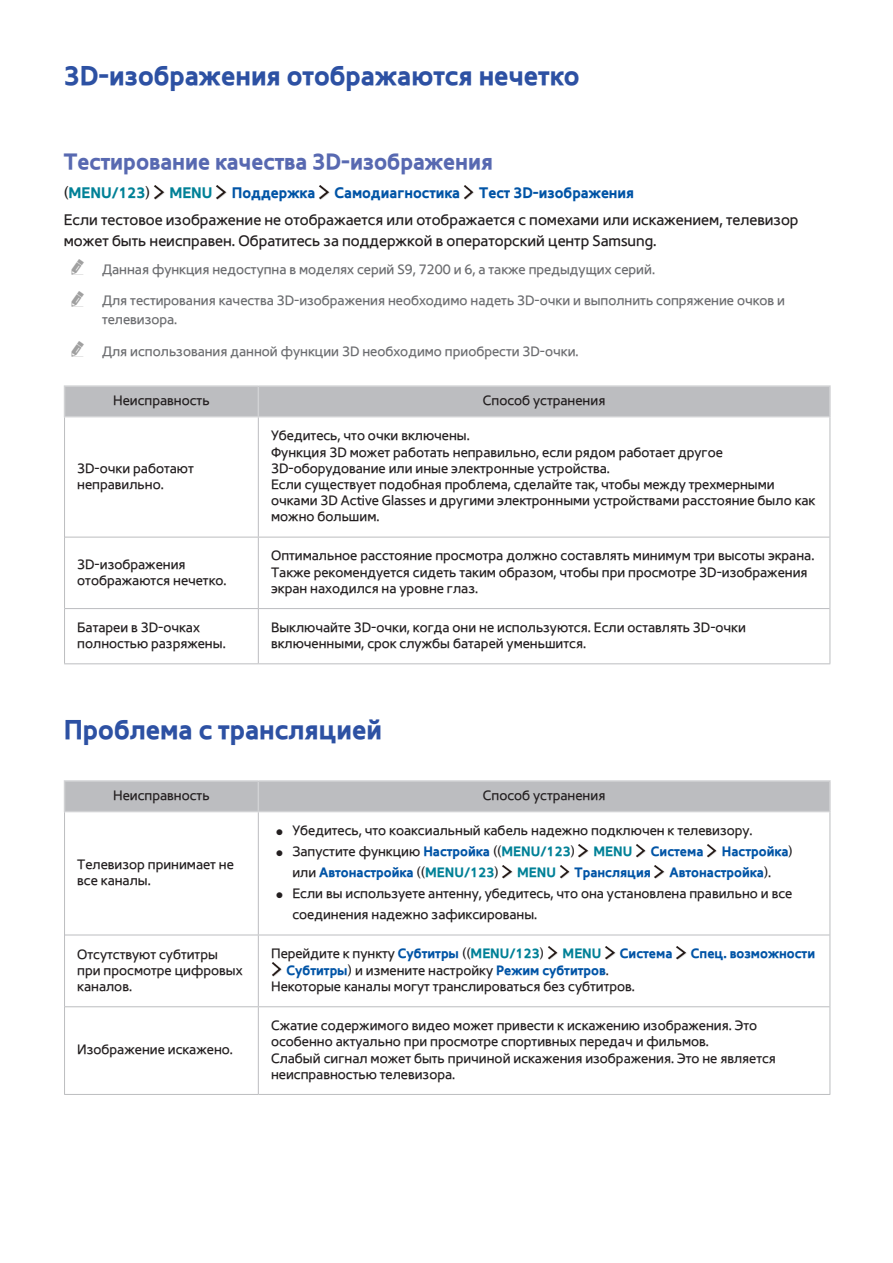
<style>
.page{position:relative;width:893px;height:1263px;background:#fff}
.page>*{position:absolute;margin:0;border:0;box-sizing:border-box;transform-origin:0 0}
.t1{font:27px "Samsung SVD Bold";color:#2d51a3}
.t2{font:22.5px "Samsung SVD Bold";color:#5869b1}
.t3{font:15px/21px "Samsung SVD Light";color:#231f20}
.t4{font:15px "Samsung SVD Bold";color:#0154a6}
.t5{font:15px "Samsung SVD Bold";color:#008197}
.t6{font:13.5px/16.2px "Samsung SVD Light";color:#231f20}
.t7{font:13.5px/18.8px "Samsung SVD Light";color:#6c6d70}
.t8{font:13.5px "Samsung SVD Bold";color:#0154a6}
.t9{font:13.5px "Samsung SVD Bold";color:#008197}
.s1{font-family:"Samsung SVD Light";color:#231f20}
.s2{font-family:"Arial"}
.s3{font-family:"Samsung SVD Bold";color:#0154a6}
.s4{font-family:"Samsung SVD Bold";color:#008197}
.s5{color:#008197}
</style>
<div class="page">
<img style="left:154px;top:186px;width:11px;height:14px">
<img style="left:216px;top:186px;width:11px;height:14px">
<img style="left:319px;top:186px;width:11px;height:14px">
<img style="left:464px;top:186px;width:10px;height:14px">
<hr style="left:65px;top:608px;width:193px;height:1px;background:#bcbdc0">
<hr style="left:258px;top:608px;width:572px;height:1px;background:#bcbdc0">
<hr style="left:64px;top:385px;width:194px;height:2px;background:#d1d2d4">
<hr style="left:258px;top:385px;width:573px;height:2px;background:#d1d2d4">
<hr style="left:829px;top:387px;width:2px;height:29px;background:#d1d2d4">
<hr style="left:258px;top:416px;width:573px;height:1px;background:#d1d2d4">
<hr style="left:65px;top:537px;width:193px;height:1px;background:#bcbdc0">
<hr style="left:258px;top:537px;width:572px;height:1px;background:#bcbdc0">
<div style="left:64px;top:387px;width:765px;height:30px;background:#bcbdc0"></div>
<hr style="left:258px;top:417px;width:1px;height:120px;background:#bcbdc0">
<hr style="left:258px;top:537px;width:1px;height:71px;background:#bcbdc0">
<hr style="left:258px;top:609px;width:1px;height:54px;background:#bcbdc0">
<hr style="left:64px;top:417px;width:1px;height:120px;background:#bcbdc0">
<hr style="left:830px;top:417px;width:1px;height:120px;background:#bcbdc0">
<hr style="left:64px;top:537px;width:1px;height:72px;background:#bcbdc0">
<hr style="left:830px;top:537px;width:1px;height:72px;background:#bcbdc0">
<hr style="left:64px;top:609px;width:1px;height:54px;background:#bcbdc0">
<hr style="left:830px;top:609px;width:1px;height:54px;background:#bcbdc0">
<hr style="left:64px;top:663px;width:194px;height:1px;background:#bcbdc0">
<hr style="left:258px;top:663px;width:572px;height:1px;background:#bcbdc0">
<hr style="left:64px;top:1094px;width:194px;height:1px;background:#bcbdc0">
<hr style="left:258px;top:1094px;width:572px;height:1px;background:#bcbdc0">
<hr style="left:64px;top:780px;width:194px;height:2px;background:#d1d2d4">
<hr style="left:258px;top:780px;width:573px;height:2px;background:#d1d2d4">
<hr style="left:829px;top:782px;width:2px;height:29px;background:#d1d2d4">
<hr style="left:64px;top:811px;width:194px;height:1px;background:#d1d2d4">
<hr style="left:258px;top:811px;width:573px;height:1px;background:#d1d2d4">
<hr style="left:65px;top:935px;width:193px;height:1px;background:#bcbdc0">
<hr style="left:258px;top:935px;width:572px;height:1px;background:#bcbdc0">
<hr style="left:65px;top:1006px;width:193px;height:1px;background:#bcbdc0">
<hr style="left:258px;top:1006px;width:572px;height:1px;background:#bcbdc0">
<div style="left:64px;top:782px;width:765px;height:29px;background:#bcbdc0"></div>
<hr style="left:258px;top:812px;width:1px;height:123px;background:#bcbdc0">
<hr style="left:258px;top:935px;width:1px;height:71px;background:#bcbdc0">
<hr style="left:258px;top:1007px;width:1px;height:87px;background:#bcbdc0">
<hr style="left:64px;top:812px;width:1px;height:123px;background:#bcbdc0">
<hr style="left:830px;top:812px;width:1px;height:123px;background:#bcbdc0">
<hr style="left:64px;top:935px;width:1px;height:72px;background:#bcbdc0">
<hr style="left:830px;top:935px;width:1px;height:72px;background:#bcbdc0">
<hr style="left:64px;top:1007px;width:1px;height:87px;background:#bcbdc0">
<hr style="left:830px;top:1007px;width:1px;height:87px;background:#bcbdc0">
<img style="left:578px;top:844px;width:11px;height:14px">
<img style="left:636px;top:844px;width:10px;height:14px">
<img style="left:707px;top:844px;width:10px;height:14px">
<img style="left:502px;top:865px;width:11px;height:14px">
<img style="left:560px;top:865px;width:10px;height:14px">
<img style="left:654px;top:865px;width:11px;height:14px">
<img style="left:548px;top:946px;width:10px;height:14px">
<img style="left:605px;top:946px;width:11px;height:14px">
<img style="left:676px;top:946px;width:11px;height:14px">
<svg style="left:272px;top:963px;width:10px;height:13px"></svg>
<h1 class="t1" style="left:64px;top:53px;width:517px">3D-изображения отображаются нечетко</h1>
<h2 class="t2" style="left:64px;top:143px;width:431px">Тестирование качества 3D-изображения</h2>
<p class="t5" style="left:64px;top:180px;width:88px"><span class="s1">(</span>MENU/123<span class="s1">)</span></p>
<p class="t5" style="left:169px;top:180px;width:45px">MENU</p>
<p class="t4" style="left:232px;top:180px;width:85px">Поддержка</p>
<p class="t4" style="left:335px;top:180px;width:127px">Самодиагностика</p>
<p class="t4" style="left:479px;top:180px;width:156px">Тест 3D-изображения</p>
<p class="t3" style="left:64px;top:209px;width:736px">Если тестовое изображение не отображается или отображается с помехами или искажением, телевизор может быть неисправен. Обратитесь за поддержкой в операторский центр Samsung.</p>
<p class="t7" style="left:102px;top:259px;width:554px">Данная функция недоступна в моделях серий S9, 7200 и 6, а также предыдущих серий.</p>
<p class="t7" style="left:102px;top:291px;width:684px">Для тестирования качества 3D-изображения необходимо надеть 3D-очки и выполнить сопряжение очков и телевизора.</p>
<p class="t7" style="left:102px;top:341px;width:478px">Для использования данной функции 3D необходимо приобрести 3D-очки.</p>
<p class="t6" style="left:113px;top:392px;width:98px">Неисправность</p>
<p class="t6" style="left:483px;top:392px;width:124px">Способ устранения</p>
<p class="t6" style="left:77px;top:459px;width:118px">3D-очки работают неправильно.</p>
<p class="t6" style="left:271px;top:427px;width:546px">Убедитесь, что очки включены.<br>Функция 3D может работать неправильно, если рядом работает другое 3D-оборудование или иные электронные устройства.<br>Если существует подобная проблема, сделайте так, чтобы между трехмерными очками 3D Active Glasses и другими электронными устройствами расстояние было как можно большим.</p>
<p class="t6" style="left:77px;top:555px;width:151px">3D-изображения отображаются нечетко.</p>
<p class="t6" style="left:271px;top:547px;width:545px">Оптимальное расстояние просмотра должно составлять минимум три высоты экрана.<br>Также рекомендуется сидеть таким образом, чтобы при просмотре 3D-изображения экран находился на уровне глаз.</p>
<p class="t6" style="left:77px;top:618px;width:150px">Батареи в 3D-очках полностью разряжены.</p>
<p class="t6" style="left:271px;top:618px;width:476px">Выключайте 3D-очки, когда они не используются. Если оставлять 3D-очки включенными, срок службы батарей уменьшится.</p>
<h1 class="t1" style="left:64px;top:707px;width:320px">Проблема с трансляцией</h1>
<p class="t6" style="left:113px;top:787px;width:98px">Неисправность</p>
<p class="t6" style="left:483px;top:787px;width:124px">Способ устранения</p>
<p class="t6" style="left:77px;top:856px;width:158px">Телевизор принимает не все каналы.</p>
<p class="t6" style="left:275px;top:822px;width:479px"><span class="s2">●</span> Убедитесь, что коаксиальный кабель надежно подключен к телевизору.</p>
<p class="t6" style="left:275px;top:843px;width:301px"><span class="s2">●</span> Запустите функцию <span class="s3">Настройка</span> ((<span class="s4">MENU/123</span>)</p>
<p class="t9" style="left:594px;top:841px;width:40px">MENU</p>
<p class="t8" style="left:651px;top:841px;width:54px">Система</p>
<p class="t8" style="left:722px;top:841px;width:72px">Настройка<span class="s1">)</span></p>
<p class="t8" style="left:292px;top:862px;width:208px"><span class="s1">или</span> Автонастройка <span class="s1">((</span><span class="s5">MENU/123</span><span class="s1">)</span></p>
<p class="t9" style="left:517px;top:862px;width:40px">MENU</p>
<p class="t8" style="left:575px;top:862px;width:78px">Трансляция</p>
<p class="t8" style="left:669px;top:862px;width:103px">Автонастройка<span class="s1">).</span></p>
<p class="t6" style="left:292px;top:882px;width:501px;line-height:21px;text-indent:-17px"><span class="s2">●</span> Если вы используете антенну, убедитесь, что она установлена правильно и все соединения надежно зафиксированы.</p>
<p class="t6" style="left:77px;top:945px;width:167px">Отсутствуют субтитры при просмотре цифровых каналов.</p>
<p class="t6" style="left:271px;top:945px;width:274px">Перейдите к пункту <span class="s3">Субтитры</span> ((<span class="s4">MENU/123</span>)</p>
<p class="t9" style="left:563px;top:943px;width:40px">MENU</p>
<p class="t8" style="left:620px;top:943px;width:54px">Система</p>
<p class="t8" style="left:691px;top:943px;width:126px">Спец. возможности</p>
<p class="t8" style="left:287px;top:959px;width:324px">Субтитры<span class="s1">) и измените настройку</span> Режим субтитров<span class="s1">.</span></p>
<p class="t6" style="left:271px;top:977px;width:365px">Некоторые каналы могут транслироваться без субтитров.</p>
<p class="t6" style="left:77px;top:1041px;width:157px">Изображение искажено.</p>
<p class="t6" style="left:271px;top:1017px;width:506px">Сжатие содержимого видео может привести к искажению изображения. Это особенно актуально при просмотре спортивных передач и фильмов.<br>Слабый сигнал может быть причиной искажения изображения. Это не является неисправностью телевизора.</p>
</div>
